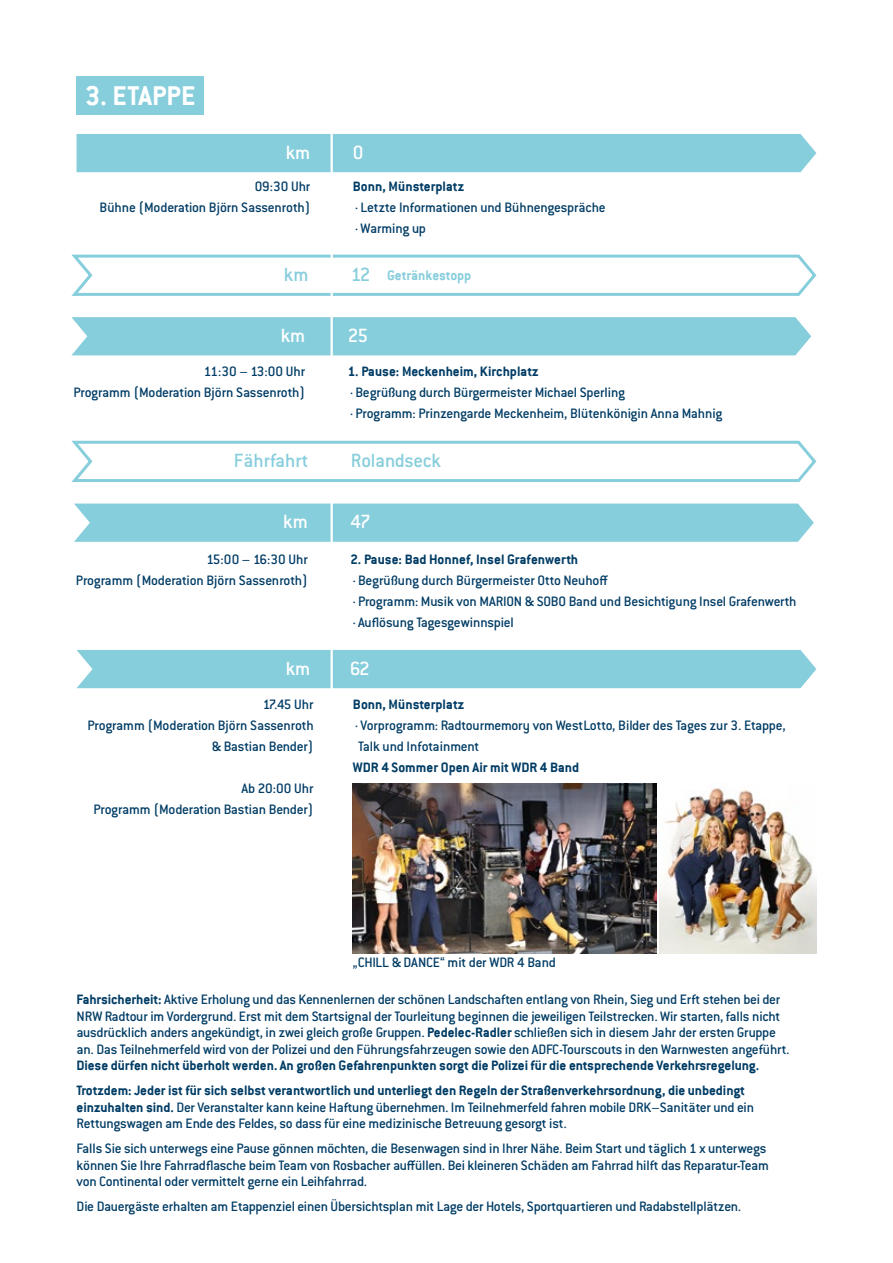
<style>
.page{position:relative;width:893px;height:1263px;background:#fff}
.page>*{position:absolute;margin:0;border:0;box-sizing:border-box;transform-origin:0 0}
.t1{font:700 30px "Conduit ITC";color:#fff}
.t2{font:21px "Conduit ITC Medium";letter-spacing:-.005em;color:#87cedc}
.t3{font:21px "Conduit ITC Medium";color:#fff}
.t4{font:15px/21px "Conduit ITC Medium";letter-spacing:-.015em;color:#003c65}
.t5{font:700 15px/25px "Conduit ITC";letter-spacing:-.005em;color:#003c65}
.t6{font:700 15px "Conduit ITC";color:#87cedc}
.s1{font-family:"Conduit ITC Medium";font-weight:400;font-size:21px}
.s2{font-family:"Conduit ITC";font-weight:700}
</style>
<div class="page">
<div style="left:77px;top:134px;width:739px;height:38px;background:#87cedc"></div>
<div style="left:71px;top:317px;width:740px;height:38px;background:#87cedc"></div>
<div style="left:77px;top:77px;width:127px;height:38px;background:#87cedc"></div>
<img style="left:353px;top:784px;width:304px;height:170px">
<div style="left:77px;top:650px;width:739px;height:38px;background:#87cedc"></div>
<svg style="left:71px;top:254px;width:746px;height:42px"></svg>
<svg style="left:74px;top:503px;width:740px;height:39px;background:#8bcfdd"></svg>
<hr style="left:331px;top:49px;width:2px;height:795px;background:#fff">
<svg style="left:71px;top:440px;width:746px;height:42px"></svg>
<img style="left:659px;top:788px;width:157px;height:166px">
<h1 class="t1" style="left:85px;top:78px;width:112px">3. ETAPPE</h1>
<h2 class="t3" style="left:286px;top:140px;width:26px">km</h2>
<h2 class="t3" style="left:353px;top:140px;width:12px">0</h2>
<p class="t4" style="left:100px;top:176px;width:212px;text-align:right">09:30 Uhr<br>Bühne (Moderation Björn Sassenroth)</p>
<p class="t5" style="left:353px;top:174px;width:113px">Bonn, Münsterplatz</p>
<p class="t4" style="left:353px;top:197px;width:254px">·Letzte Informationen und Bühnengespräche ·Warming up</p>
<h2 class="t2" style="left:284px;top:262px;width:26px">km</h2>
<p class="t6" style="left:351px;top:267px;width:122px"><span class="s1">12</span> Getränkestopp</p>
<h2 class="t3" style="left:281px;top:323px;width:26px">km</h2>
<h2 class="t3" style="left:348px;top:323px;width:22px">25</h2>
<p class="t4" style="left:73px;top:360px;width:233px;text-align:right">11:30 – 13:00 Uhr<br>Programm (Moderation Björn Sassenroth)</p>
<p class="t5" style="left:348px;top:358px;width:192px">1. Pause: Meckenheim, Kirchplatz</p>
<p class="t4" style="left:348px;top:381px;width:376px">·Begrüßung durch Bürgermeister Michael Sperling<br>·Programm: Prinzengarde Meckenheim, Blütenkönigin Anna Mahnig</p>
<h2 class="t2" style="left:234px;top:448px;width:76px">Fährfahrt</h2>
<h2 class="t2" style="left:351px;top:448px;width:92px">Rolandseck</h2>
<h2 class="t3" style="left:283px;top:509px;width:26px">km</h2>
<h2 class="t3" style="left:350px;top:509px;width:22px">47</h2>
<p class="t5" style="left:350px;top:547px;width:229px">2. Pause: Bad Honnef, Insel Grafenwerth</p>
<p class="t4" style="left:350px;top:569px;width:448px">·Begrüßung durch Bürgermeister Otto Neuhoff<br>·Programm: Musik von MARION &amp; SOBO Band und Besichtigung Insel Grafenwerth ·Auflösung Tagesgewinnspiel</p>
<p class="t4" style="left:76px;top:548px;width:233px;text-align:right">15:00 – 16:30 Uhr<br>Programm (Moderation Björn Sassenroth)</p>
<h2 class="t3" style="left:286px;top:656px;width:26px">km</h2>
<h2 class="t3" style="left:350px;top:656px;width:22px">62</h2>
<p class="t4" style="left:88px;top:693px;width:228px;text-align:right">17.45 Uhr<br>Programm (Moderation Björn Sassenroth &amp; Bastian Bender)</p>
<p class="t4" style="left:93px;top:777px;width:222px;text-align:right">Ab 20:00 Uhr<br>Programm (Moderation Bastian Bender)</p>
<p class="t5" style="left:353px;top:692px;width:113px">Bonn, Münsterplatz</p>
<p class="t4" style="left:358px;top:714px;width:429px;text-indent:-5px">·Vorprogramm: Radtourmemory von WestLotto, Bilder des Tages zur 3. Etappe,<br>Talk und Infotainment</p>
<p class="t5" style="left:353px;top:755px;width:228px">WDR 4 Sommer Open Air mit WDR 4 Band</p>
<p class="t4" style="left:353px;top:951px;width:204px">„CHILL &amp; DANCE“ mit der WDR 4 Band</p>
<p class="t4" style="left:77px;top:991px;width:714px;line-height:16.5px"><span class="s2">Fahrsicherheit:</span> Aktive Erholung und das Kennenlernen der schönen Landschaften entlang von Rhein, Sieg und Erft stehen bei der NRW Radtour im Vordergrund. Erst mit dem Startsignal der Tourleitung beginnen die jeweiligen Teilstrecken. Wir starten, falls nicht ausdrücklich anders angekündigt, in zwei gleich große Gruppen. <span class="s2">Pedelec-Radler</span> schließen sich in diesem Jahr der ersten Gruppe an. Das Teilnehmerfeld wird von der Polizei und den Führungsfahrzeugen sowie den ADFC-Tourscouts in den Warnwesten angeführt.</p>
<p class="t5" style="left:77px;top:1053px;width:684px">Diese dürfen nicht überholt werden. An großen Gefahrenpunkten sorgt die Polizei für die entsprechende Verkehrsregelung.<br>Trotzdem: Jeder ist für sich selbst verantwortlich und unterliegt den Regeln der Straßenverkehrsordnung, die unbedingt</p>
<p class="t4" style="left:77px;top:1098px;width:679px;line-height:16.5px"><span class="s2">einzuhalten sind.</span> Der Veranstalter kann keine Haftung übernehmen. Im Teilnehmerfeld fahren mobile DRK–Sanitäter und ein<br>Rettungswagen am Ende des Feldes, so dass für eine medizinische Betreuung gesorgt ist.</p>
<p class="t4" style="left:77px;top:1140px;width:694px;line-height:16.5px">Falls Sie sich unterwegs eine Pause gönnen möchten, die Besenwagen sind in Ihrer Nähe. Beim Start und täglich 1 x unterwegs können Sie Ihre Fahrradflasche beim Team von Rosbacher auffüllen. Bei kleineren Schäden am Fahrrad hilft das Reparatur-Team von Continental oder vermittelt gerne ein Leihfahrrad.</p>
<p class="t4" style="left:77px;top:1196px;width:666px">Die Dauergäste erhalten am Etappenziel einen Übersichtsplan mit Lage der Hotels, Sportquartieren und Radabstellplätzen.</p>
</div>
